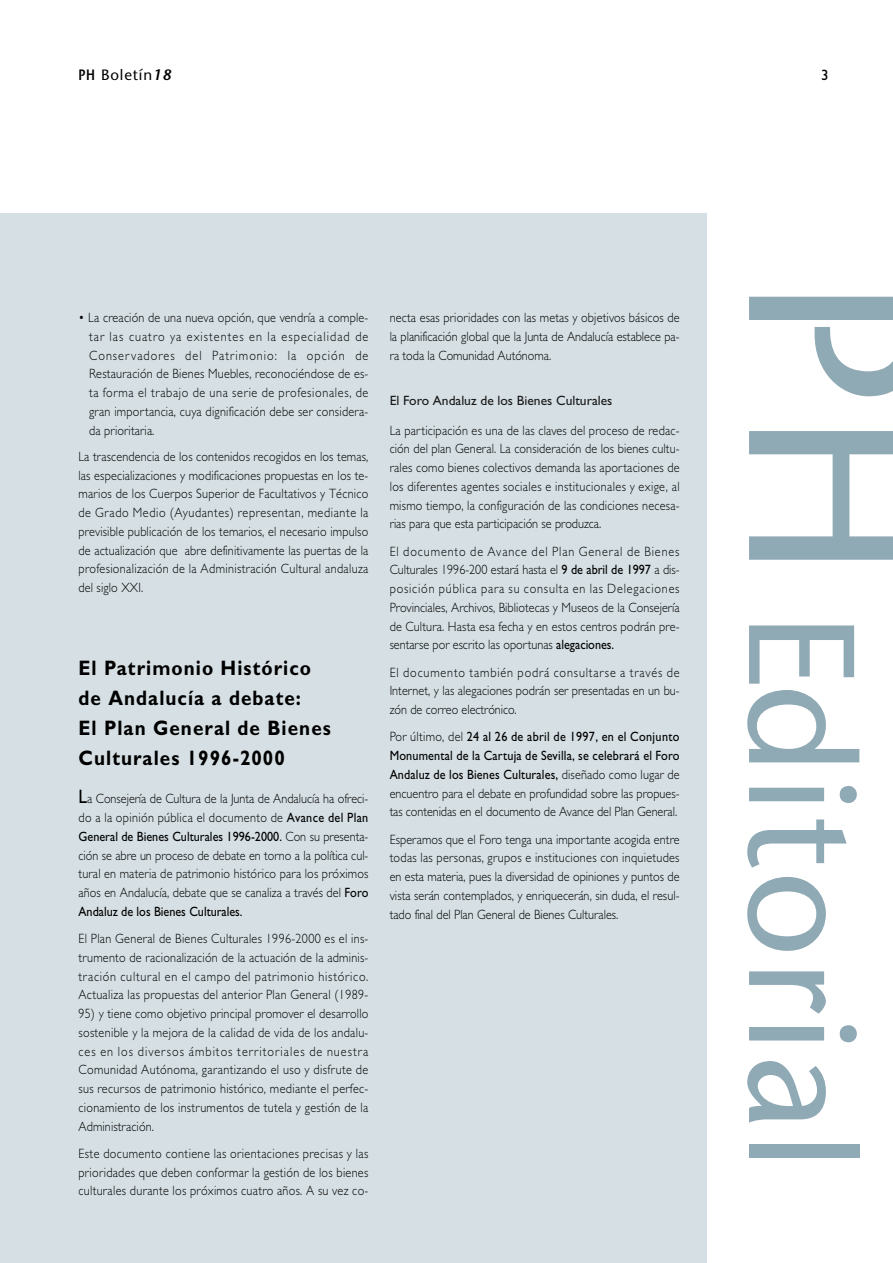
<style>
.page{position:relative;width:893px;height:1263px;background:#fff}
.page>*{position:absolute;margin:0;border:0;box-sizing:border-box;transform-origin:0 0}
.t1{font:150px "Stone Sans";letter-spacing:.025em;color:#8fa9b5}
.t2{font:700 21px/30px "Gill Sans";letter-spacing:.055em;color:#000;scale:.9 1}
.t3{font:15px "Stone Sans";letter-spacing:.055em;color:#000}
.t4{font:15px "Gill Sans";color:#000}
.t5{font:300 13.5px/18.8px "Gill Sans";letter-spacing:.01em;color:#000;text-align:justify;scale:.9 1}
.t6{font:13.5px "Gill Sans";color:#1a1a1a}
.s1{font-weight:600}
.s2{font-weight:600;font-style:italic}
.s3{font-weight:400;font-size:19.5px}
.s4{font-weight:400}
.s5{font-size:240px}
</style>
<div class="page">
<div style="left:0;top:213px;width:706px;height:1050px;background:#d6e0e4"></div>
<p class="t3" style="left:78px;top:69px;width:94px"><span class="s1">PH</span> Boletín<span class="s2">18</span></p>
<p class="t4" style="left:821px;top:69px;width:9px">3</p>
<p class="t5" style="left:89px;top:309px;width:312px;text-indent:-11px">• La creación de una nueva opción, que vendría a comple&shy;tar las cuatro ya existentes en la especialidad de Conservadores del Patrimonio: la opción de Restauración de Bienes Muebles, reconociéndose de es&shy;ta forma el trabajo de una serie de profesionales, de gran importancia, cuya dignificación debe ser considera&shy;da prioritaria.</p>
<p class="t5" style="left:78px;top:448px;width:323px">La trascendencia de los contenidos recogidos en los temas, las especializaciones y modificaciones propuestas en los te&shy;marios de los Cuerpos Superior de Facultativos y Técnico de Grado Medio (Ayudantes) representan, mediante la previsible publicación de los temarios, el necesario impulso de actualización que abre definitivamente las puertas de la profesionalización de la Administración Cultural andaluza del siglo XXI.</p>
<h2 class="t2" style="left:78px;top:655px;width:282px">El Patrimonio Histórico de Andalucía a debate:<br>El Plan General de Bienes<br>Culturales 1996-2000</h2>
<p class="t5" style="left:78px;top:791px;width:323px"><span class="s3">L</span>a Consejería de Cultura de la Junta de Andalucía ha ofreci&shy;do a la opinión pública el documento de <span class="s4">Avance del Plan General de Bienes Culturales 1996-2000.</span> Con su presenta&shy;ción se abre un proceso de debate en torno a la política cul&shy;tural en materia de patrimonio histórico para los próximos años en Andalucía, debate que se canaliza a través del <span class="s4">Foro Andaluz de los Bienes Culturales.</span></p>
<p class="t5" style="left:78px;top:930px;width:323px">El Plan General de Bienes Culturales 1996-2000 es el ins&shy;trumento de racionalización de la actuación de la adminis&shy;tración cultural en el campo del patrimonio histórico.<br>Actualiza las propuestas del anterior Plan General (1989-</p>
<p class="t5" style="left:78px;top:1005px;width:323px">95) y tiene como objetivo principal promover el desarrollo sostenible y la mejora de la calidad de vida de los andalu&shy;ces en los diversos ámbitos territoriales de nuestra Comunidad Autónoma, garantizando el uso y disfrute de sus recursos de patrimonio histórico, mediante el perfec&shy;cionamiento de los instrumentos de tutela y gestión de la Administración.</p>
<p class="t5" style="left:78px;top:1145px;width:323px">Este documento contiene las orientaciones precisas y las prioridades que deben conformar la gestión de los bienes culturales durante los próximos cuatro años. A su vez co-</p>
<p class="t5" style="left:389px;top:309px;width:323px">necta esas prioridades con las metas y objetivos básicos de la planificación global que la Junta de Andalucía establece pa&shy;ra toda la Comunidad Autónoma.</p>
<p class="t6" style="left:389px;top:395px;width:224px">El Foro Andaluz de los Bienes Culturales</p>
<p class="t5" style="left:389px;top:422px;width:323px">La participación es una de las claves del proceso de redac&shy;ción del plan General. La consideración de los bienes cultu&shy;rales como bienes colectivos demanda las aportaciones de los diferentes agentes sociales e institucionales y exige, al mismo tiempo, la configuración de las condiciones necesa&shy;rias para que esta participación se produzca.</p>
<p class="t5" style="left:389px;top:543px;width:323px">El documento de Avance del Plan General de Bienes Culturales 1996-200 estará hasta el <span class="s4">9 de abril de 1997</span> a dis&shy;posición pública para su consulta en las Delegaciones Provinciales, Archivos, Bibliotecas y Museos de la Consejería de Cultura. Hasta esa fecha y en estos centros podrán pre&shy;sentarse por escrito las oportunas <span class="s4">alegaciones.</span></p>
<p class="t5" style="left:389px;top:664px;width:324px">El documento también podrá consultarse a través de Internet, y las alegaciones podrán ser presentadas en un bu&shy;zón de correo electrónico.</p>
<p class="t5" style="left:389px;top:729px;width:323px">Por último, del <span class="s4">24 al 26 de abril de 1997, en el Conjunto Monumental de la Cartuja de Sevilla, se celebrará el Foro Andaluz de los Bienes Culturales,</span> diseñado como lugar de encuentro para el debate en profundidad sobre las propues&shy;tas contenidas en el documento de Avance del Plan General.</p>
<p class="t5" style="left:389px;top:831px;width:323px">Esperamos que el Foro tenga una importante acogida entre todas las personas, grupos e instituciones con inquietudes en esta materia, pues la diversidad de opiniones y puntos de vista serán contemplados, y enriquecerán, sin duda, el resul&shy;tado final del Plan General de Bienes Culturales.</p>
<h1 class="t1" style="left:859px;top:277px;width:894px;rotate:90deg"><span class="s5">PH</span> Editorial</h1>
</div>
